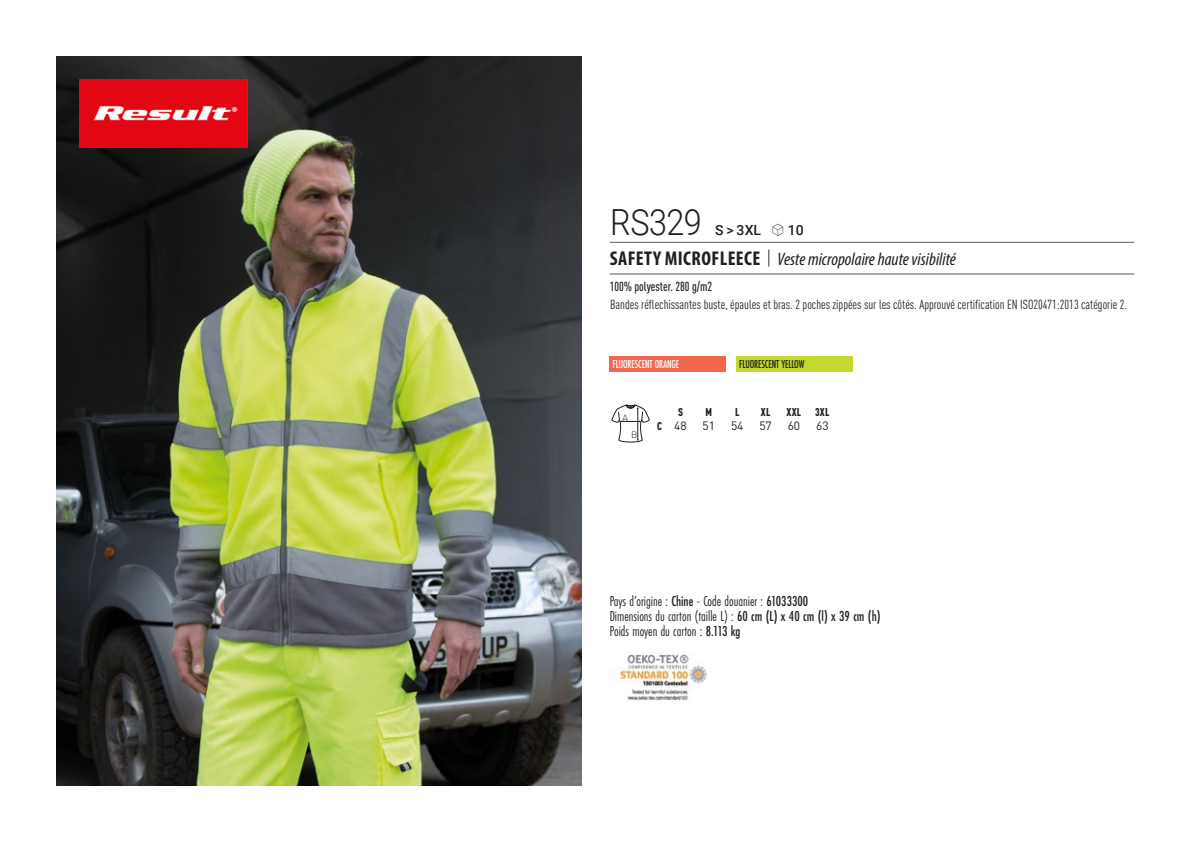
<style>
.page{position:relative;width:1191px;height:842px;background:#fff}
.page>*{position:absolute;margin:0;border:0;box-sizing:border-box;transform-origin:0 0}
.t1{font:300 36px "Roboto";letter-spacing:-.015em;color:#231f20;scale:.9 1}
.t2{font:italic 18px "Myriad Variable Concept";color:#231f20}
.t3{font:15px "Futura PT Cond";color:#231f20;scale:.95 1}
.t4{font:500 14px "Roboto";color:#231f20}
.t5{font:condensed 13px "DIN Pro";color:#231f20}
.grammage_2020{font:500 condensed 13px "DIN Pro";color:#231f20;scale:.95 1}
.Coloris_nuancier_bla{font:500 12px "Futura PT Cond";letter-spacing:-.01em;color:#fff;scale:.9 1}
.Coloris_nuancier{font:500 12px "Futura PT Cond";letter-spacing:-.01em;color:#231f20;scale:.9 1}
._88_tailles_tab_maig{font:12px "DIN Pro";color:#231f20}
._88_tailles_tab_maig-2{font:900 condensed 11.2px "DIN Pro";letter-spacing:.02em;color:#231f20;scale:.95 1}
.t6{font:300 9.2px "DIN";color:#231f20}
.s1{font-family:"Linotype Shapeshifter";font-weight:400;font-size:16px}
.s2{font-family:"Myriad Pro";font-weight:700;font-style:normal;font-stretch:condensed;font-size:20px}
.s3{font-family:"Roboto Condensed";font-weight:300;font-style:normal;font-size:20px}
.s4{font-weight:900;font-stretch:condensed;font-size:11.2px}
.s5{font-weight:500}
</style>
<div class="page">
<img style="left:57px;top:57px;width:524px;height:728px">
<img style="left:79px;top:79px;width:169px;height:68px">
<div style="left:609px;top:356px;width:117px;height:16px;background:#f2664e"></div>
<div style="left:736px;top:356px;width:116px;height:16px;background:#c4d82d"></div>
<svg style="left:611px;top:404px;width:38px;height:38px"></svg>
<img style="left:619px;top:654px;width:87px;height:47px">
<hr style="left:609px;top:242px;width:525px;height:1px;background:#57585a">
<hr style="left:609px;top:274px;width:525px;height:1px;background:#57585a">
<p class="t1" style="left:610px;top:197px;width:103px">RS329</p>
<p class="t4" style="left:715px;top:220px;width:90px">S &gt; 3XL <span class="s1">S</span> 10</p>
<p class="t2" style="left:610px;top:249px;width:347px"><span class="s2">SAFETY MICROFLEECE</span> <span class="s3">|</span> Veste micropolaire haute visibilité</p>
<p class="grammage_2020" style="left:609px;top:277px;width:109px">100% polyester. 280 g/m2</p>
<p class="t5" style="left:610px;top:295px;width:518px">Bandes réflechissantes buste, épaules et bras. 2 poches zippées sur les côtés. Approuvé certification EN ISO20471:2013 catégorie 2.</p>
<p class="Coloris_nuancier_bla" style="left:612px;top:357px;width:76px">FLUORESCENT ORANGE</p>
<p class="Coloris_nuancier" style="left:739px;top:357px;width:74px">FLUORESCENT YELLOW</p>
<p class="t6" style="left:622px;top:412px;width:7px">A</p>
<p class="t6" style="left:631px;top:429px;width:8px">B</p>
<p class="_88_tailles_tab_maig-2" style="left:678px;top:403px;width:7px">S</p>
<p class="_88_tailles_tab_maig-2" style="left:705px;top:403px;width:8px">M</p>
<p class="_88_tailles_tab_maig-2" style="left:735px;top:403px;width:6px">L</p>
<p class="_88_tailles_tab_maig-2" style="left:761px;top:403px;width:12px">XL</p>
<p class="_88_tailles_tab_maig-2" style="left:786px;top:403px;width:46px">XXL 3XL</p>
<p class="_88_tailles_tab_maig" style="left:657px;top:416px;width:31px"><span class="s4">C</span> 48</p>
<p class="_88_tailles_tab_maig" style="left:702px;top:416px;width:14px">51</p>
<p class="_88_tailles_tab_maig" style="left:731px;top:416px;width:14px">54</p>
<p class="_88_tailles_tab_maig" style="left:759px;top:416px;width:14px">57</p>
<p class="_88_tailles_tab_maig" style="left:787px;top:416px;width:14px">60</p>
<p class="_88_tailles_tab_maig" style="left:816px;top:416px;width:14px">63</p>
<p class="t3" style="left:609px;top:592px;width:211px">Pays d’origine : <span class="s5">Chine</span> - Code douanier : <span class="s5">61033300</span></p>
<p class="t3" style="left:609px;top:607px;width:287px">Dimensions du carton (taille L) : <span class="s5">60 cm (L) x 40 cm (l) x 39 cm (h)</span></p>
<p class="t3" style="left:609px;top:622px;width:139px">Poids moyen du carton : <span class="s5">8.113 kg</span></p>
</div>
